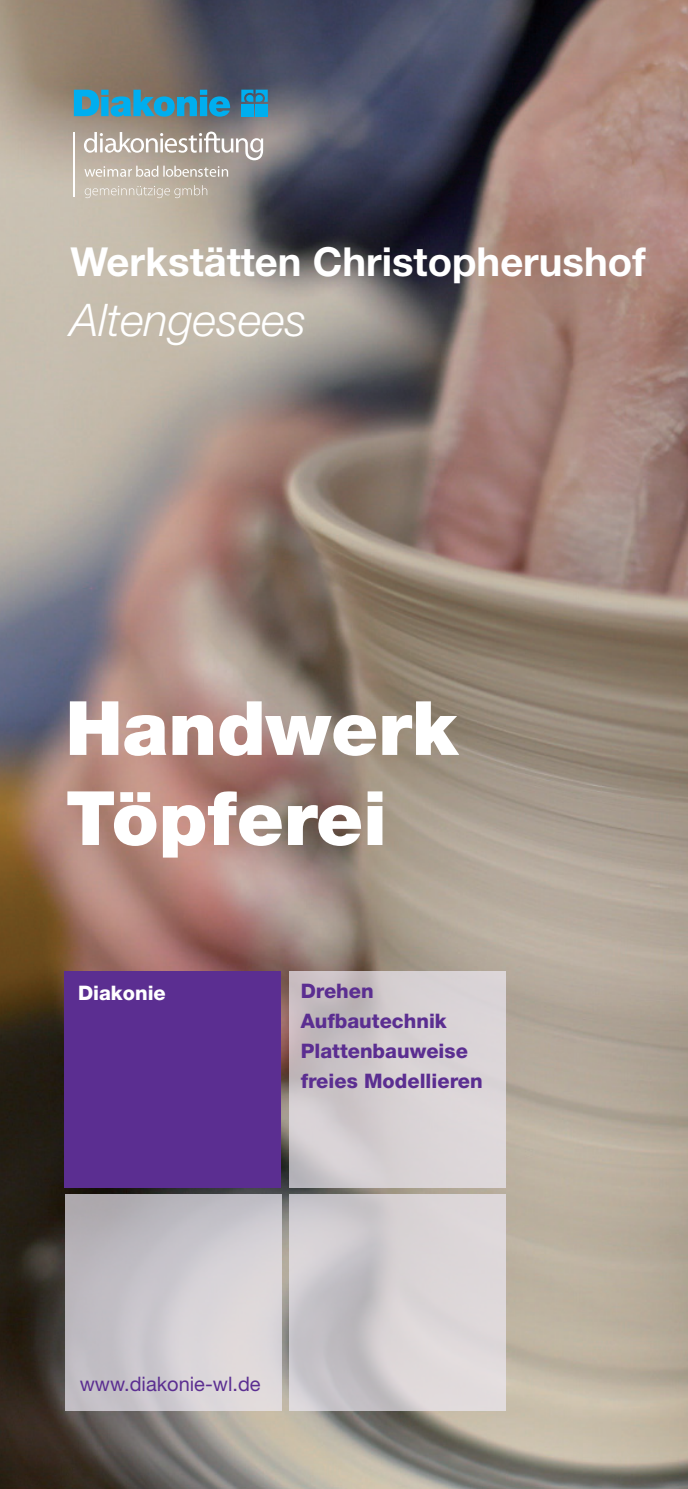
<style>
.page{position:relative;width:688px;height:1489px;background:#fff}
.page>*{position:absolute;margin:0;border:0;box-sizing:border-box;transform-origin:0 0}
.t1{font:900 75px/90px "Helvetica Neue LT Std";color:#fff}
.t2{font:italic 300 45px "Helvetica Neue LT Std";color:#fff}
.t3{font:700 40px "Helvetica Neue LT Std";color:#fff}
.t4{font:800 20px/30px "Helvetica Neue LT Std";color:#5b2e91}
.t5{font:20px "Helvetica Neue LT Std";color:#5b2e91}
.t6{font:800 20px "Helvetica Neue LT Std";color:#fff}
</style>
<div class="page">
<img style="left:0;top:0;width:687px;height:1488px">
<svg style="left:289px;top:971px;width:216px;height:216px;background:#d2cccf"></svg>
<svg style="left:66px;top:1194px;width:216px;height:216px;background:#cac6cb"></svg>
<svg style="left:289px;top:1194px;width:216px;height:216px;background:#d3ced1"></svg>
<svg style="left:74px;top:90px;width:156px;height:27px;background:#3592b2"></svg>
<svg style="left:241px;top:90px;width:27px;height:12px"></svg>
<div style="left:241px;top:104px;width:12px;height:12px;background:#00aeef"></div>
<div style="left:255px;top:104px;width:13px;height:12px;background:#00aeef"></div>
<svg style="left:84px;top:131px;width:179px;height:29px"></svg>
<hr style="left:74px;top:132px;width:1px;height:64px;background:#fff">
<svg style="left:85px;top:185px;width:122px;height:13px;background:#c9c0b2"></svg>
<svg style="left:84px;top:166px;width:144px;height:11px;background:#c9c1b6"></svg>
<div style="left:64px;top:971px;width:217px;height:216px;background:#5b2e91"></div>
<h3 class="t3" style="left:70px;top:237px;width:576px">Werkstätten Christopherushof</h3>
<h2 class="t2" style="left:70px;top:293px;width:237px">Altengesees</h2>
<h1 class="t1" style="left:66px;top:682px;width:393px">Handwerk<br>Töpferei</h1>
<p class="t6" style="left:78px;top:980px;width:89px">Diakonie</p>
<p class="t4" style="left:300px;top:976px;width:183px">Drehen<br>Aufbautechnik<br>Plattenbauweise freies Modellieren</p>
<p class="t5" style="left:80px;top:1371px;width:182px">www.diakonie-wl.de</p>
</div>
